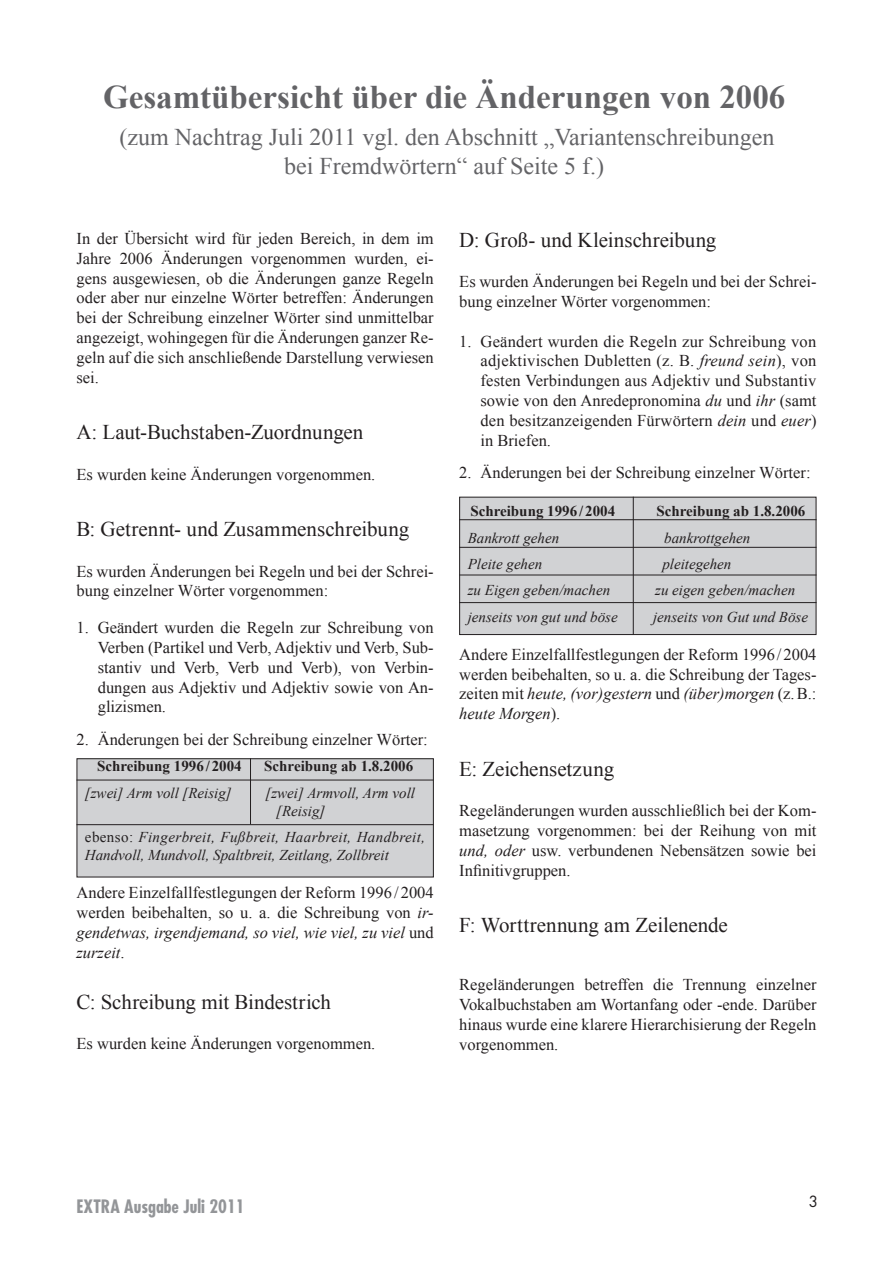
<style>
.page{position:relative;width:893px;height:1263px;background:#fff}
.page>*{position:absolute;margin:0;border:0;box-sizing:border-box;transform-origin:0 0}
.t1{font:700 33px "Times New Roman";color:#636366}
.t2{font:24px/28.8px "Times New Roman";color:#636366;text-align:center}
.t3{font:21px "Times New Roman";letter-spacing:-.005em;color:#231f20}
.t4{font:700 condensed 18px "Futura LT";color:#939598}
.t5{font:16.5px/19.8px "Times New Roman";color:#231f20;text-align:justify}
.t6{font:italic 15px/18px "Times New Roman";color:#231f20}
.t7{font:700 15px "Times New Roman";color:#231f20}
.t8{font:15px "Futura LT";color:#231f20}
.s1{font-style:normal}
.s2{font-style:italic}
</style>
<div class="page">
<div style="left:460px;top:497px;width:356px;height:137px;background:#d1d2d4"></div>
<div style="left:459px;top:497px;width:357px;height:138px;border:1px solid #231f20"></div>
<hr style="left:459px;top:575px;width:357px;height:1px;background:#231f20">
<hr style="left:633px;top:497px;width:1px;height:138px;background:#231f20">
<hr style="left:459px;top:519px;width:357px;height:1px;background:#231f20">
<hr style="left:459px;top:547px;width:357px;height:1px;background:#231f20">
<hr style="left:459px;top:602px;width:357px;height:1px;background:#231f20">
<div style="left:77px;top:759px;width:356px;height:118px;background:#d1d2d4"></div>
<div style="left:77px;top:758px;width:357px;height:119px;border:1px solid #231f20"></div>
<hr style="left:76px;top:824px;width:358px;height:1px;background:#231f20">
<hr style="left:250px;top:758px;width:1px;height:66px;background:#231f20">
<hr style="left:76px;top:780px;width:358px;height:1px;background:#231f20">
<h1 class="t1" style="left:103px;top:74px;width:684px">Gesamtübersicht über die Änderungen von 2006</h1>
<h2 class="t2" style="left:119px;top:122px;width:656px">(zum Nachtrag Juli 2011 vgl. den Abschnitt „Variantenschreibungen bei Fremdwörtern“ auf Seite 5 f.)</h2>
<p class="t5" style="left:76px;top:228px;width:359px">In der Übersicht wird für jeden Bereich, in dem im Jahre 2006 Änderungen vorgenommen wurden, ei&shy;gens ausgewiesen, ob die Änderungen ganze Regeln oder aber nur einzelne Wörter betreffen: Änderungen bei der Schreibung einzelner Wörter sind unmittelbar angezeigt, wohingegen für die Änderungen ganzer Re&shy;geln auf die sich anschließende Darstellung verwiesen sei.</p>
<p class="t3" style="left:76px;top:418px;width:288px">A: Laut-Buchstaben-Zuordnungen</p>
<p class="t5" style="left:76px;top:464px;width:300px">Es wurden keine Änderungen vorgenommen.</p>
<p class="t3" style="left:76px;top:515px;width:334px">B: Getrennt- und Zusammenschreibung</p>
<p class="t5" style="left:76px;top:561px;width:359px">Es wurden Änderungen bei Regeln und bei der Schrei&shy;bung einzelner Wörter vorgenommen:</p>
<p class="t5" style="left:98px;top:617px;width:337px;text-indent:-21px">1. Geändert wurden die Regeln zur Schreibung von Verben (Partikel und Verb, Adjektiv und Verb, Sub&shy;stantiv und Verb, Verb und Verb), von Verbin&shy;dungen aus Adjektiv und Adjektiv sowie von An&shy;glizismen.</p>
<p class="t5" style="left:76px;top:729px;width:353px">2. Änderungen bei der Schreibung einzelner Wörter:</p>
<p class="t7" style="left:97px;top:756px;width:146px">Schreibung 1996/2004</p>
<p class="t7" style="left:264px;top:756px;width:150px">Schreibung ab 1.8.2006</p>
<p class="t6" style="left:85px;top:783px;width:148px">[zwei] Arm voll [Reisig]</p>
<p class="t6" style="left:276px;top:783px;width:140px;text-indent:-11px">[zwei] Armvoll, Arm voll [Reisig]</p>
<p class="t6" style="left:85px;top:828px;width:342px"><span class="s1">ebenso:</span> Fingerbreit, Fußbreit, Haarbreit, Handbreit,<br>Handvoll, Mundvoll, Spaltbreit, Zeitlang, Zollbreit</p>
<p class="t5" style="left:76px;top:882px;width:359px">Andere Einzelfallfestlegungen der Reform 1996/ 2004 werden beibehalten, so u. a. die Schreibung von <span class="s2">ir&shy;gendetwas, irgendjemand, so viel, wie viel, zu viel</span> und <span class="s2">zurzeit</span>.</p>
<p class="t3" style="left:76px;top:988px;width:256px">C: Schreibung mit Bindestrich</p>
<p class="t5" style="left:76px;top:1033px;width:300px">Es wurden keine Änderungen vorgenommen.</p>
<p class="t3" style="left:459px;top:226px;width:259px">D: Groß- und Kleinschreibung</p>
<p class="t5" style="left:459px;top:272px;width:359px">Es wurden Änderungen bei Regeln und bei der Schrei&shy;bung einzelner Wörter vorgenommen:</p>
<p class="t5" style="left:480px;top:331px;width:337px;text-indent:-21px">1. Geändert wurden die Regeln zur Schreibung von adjektivischen Dubletten (z. B. <span class="s2">freund sein</span>), von festen Verbindungen aus Adjektiv und Substantiv sowie von den Anredepronomina <span class="s2">du</span> und <span class="s2">ihr</span> (samt den besitzanzeigenden Fürwörtern <span class="s2">dein</span> und <span class="s2">euer</span>) in Briefen.</p>
<p class="t5" style="left:459px;top:462px;width:353px">2. Änderungen bei der Schreibung einzelner Wörter:</p>
<p class="t7" style="left:470px;top:501px;width:146px">Schreibung 1996/2004</p>
<p class="t7" style="left:656px;top:501px;width:150px">Schreibung ab 1.8.2006</p>
<p class="t6" style="left:468px;top:528px;width:93px">Bankrott gehen</p>
<p class="t6" style="left:664px;top:528px;width:88px">bankrottgehen</p>
<p class="t6" style="left:468px;top:555px;width:76px">Pleite gehen</p>
<p class="t6" style="left:662px;top:555px;width:71px">pleitegehen</p>
<p class="t6" style="left:468px;top:581px;width:144px">zu Eigen geben/machen</p>
<p class="t6" style="left:655px;top:581px;width:141px">zu eigen geben/machen</p>
<p class="t6" style="left:468px;top:607px;width:151px">jenseits von gut und böse</p>
<p class="t6" style="left:653px;top:607px;width:156px">jenseits von Gut und Böse</p>
<p class="t5" style="left:459px;top:644px;width:359px">Andere Einzelfallfestlegungen der Reform 1996/2004 werden beibehalten, so u. a. die Schreibung der Tages&shy;zeiten mit <span class="s2">heute, (vor)gestern</span> und <span class="s2">(über)morgen</span> (z.B.: <span class="s2">heute Morgen</span>).</p>
<p class="t3" style="left:459px;top:755px;width:156px">E: Zeichensetzung</p>
<p class="t5" style="left:459px;top:800px;width:359px">Regeländerungen wurden ausschließlich bei der Kom&shy;masetzung vorgenommen: bei der Reihung von mit <span class="s2">und, oder</span> usw. verbundenen Nebensätzen sowie bei Infinitivgruppen.</p>
<p class="t3" style="left:459px;top:911px;width:270px">F: Worttrennung am Zeilenende</p>
<p class="t5" style="left:459px;top:974px;width:359px">Regeländerungen betreffen die Trennung einzelner Vokalbuchstaben am Wortanfang oder -ende. Darüber hinaus wurde eine klarere Hierarchisierung der Regeln vorgenommen.</p>
<p class="t4" style="left:76px;top:1195px;width:170px">EXTRA Ausgabe Juli 2011</p>
<p class="t8" style="left:809px;top:1192px;width:11px">3</p>
</div>
